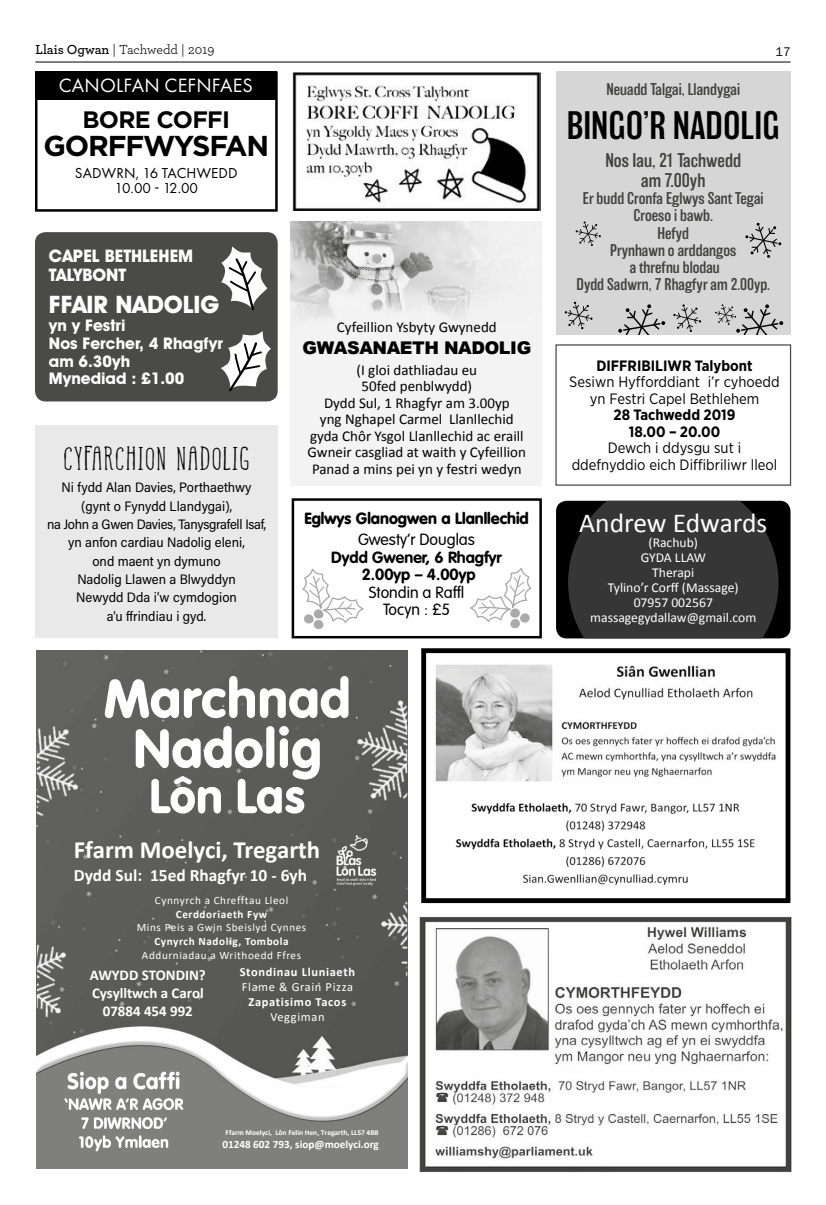
<style>
.page{position:relative;width:826px;height:1205px;background:#fff}
.page>*{position:absolute;margin:0;border:0;box-sizing:border-box;transform-origin:0 0}
.t1{font:300 36.62px "Balboa";color:#000}
.t2{font:33.75px "Bangersand Mashfree";letter-spacing:.055em;color:#000}
.t3{font:700 28.75px "Gotham";letter-spacing:-.04em;color:#000}
.t4{font:27.5px "Calibri";color:#fff}
.t5{font:700 24.88px "Calibri";color:#fff}
.t6{font:700 24.25px "Avant Garde IT Cby BT";color:#fff}
.t7{font:700 23.75px "Gotham";letter-spacing:-.03em;color:#000}
.t8{font:20px "Futura PT";letter-spacing:.01em;color:#fff}
.t9{font:300 18.25px/20.1px "Balboa";color:#424241;text-align:center}
.t10{font:900 17.5px "Arial";letter-spacing:-.02em;color:#000}
.t11{font:700 17.38px "Calibri";color:#fff}
.t12{font:700 17.38px/19.1px "Avant Garde IT Cby BT";color:#fff}
.t13{font:700 16.12px/17.8px "Avant Garde IT Cby BT";color:#fff}
.t14{font:300 16px/17.6px "VAG Rounded";color:#000;text-align:center}
.t15{font:700 16px/17.6px "VAG Rounded";color:#000;text-align:center}
.t16{font:900 16px "VAG Rounded";color:#000}
.t17{font:300 15.62px/17.2px "Balboa";color:#424241;text-align:center}
.t18{font:15px/16.5px "Calibri";color:#000;text-align:center}
.t19{font:15px/16.5px "Gotham Narrow";color:#000;text-align:center}
.t20{font:700 15px/16.5px "Gotham Narrow";color:#000;text-align:center}
.t21{font:15px/15px "Futura PT";letter-spacing:.01em;color:#000;text-align:center}
.t22{font:700 14.88px/18.2px "Calibri";color:#fff;text-align:center}
.t23{font:13.75px/18.4px "Acumin Pro Semi Cond";color:#000;text-align:center}
.t24{font:13.75px "Archer";letter-spacing:-.005em;color:#000}
.t25{font:13.62px/15px "Calibri";color:#fff;text-align:center}
.t26{font:700 12.5px "Calibri";letter-spacing:.05em;color:#fff}
.t27{font:12.5px "Calibri";letter-spacing:.05em;color:#fff}
.t28{font:12.5px "Franklin Gothic IT Cby BT";color:#000}
.t29{font:11.25px "Calibri";letter-spacing:.05em;color:#fff}
.t30{font:700 11.25px "Calibri";letter-spacing:.05em;color:#fff}
.t31{font:700 11.25px "Calibri";color:#fff}
.t32{font:700 7.5px "Calibri";color:#fff}
.s1{font-weight:600}
</style>
<div class="page">
<hr style="left:35px;top:62px;width:755px;height:1px;background:#000">
<div style="left:556px;top:71px;width:234px;height:263px;background:#d6d6d6"></div>
<svg style="left:618px;top:304px;width:47px;height:30px"></svg>
<svg style="left:673px;top:304px;width:28px;height:28px"></svg>
<svg style="left:715px;top:304px;width:68px;height:30px"></svg>
<svg style="left:745px;top:223px;width:36px;height:35px"></svg>
<svg style="left:575px;top:221px;width:26px;height:25px"></svg>
<svg style="left:564px;top:301px;width:28px;height:28px"></svg>
<div style="left:35px;top:72px;width:243px;height:140px;border:2px solid #000"></div>
<div style="left:35px;top:72px;width:241px;height:28px;background:#000"></div>
<div style="left:35px;top:232px;width:243px;height:169px;background:#4a4a49;border-radius:11px"></div>
<svg style="left:221px;top:246px;width:46px;height:65px"></svg>
<svg style="left:221px;top:331px;width:50px;height:61px"></svg>
<div style="left:35px;top:425px;width:243px;height:213px;background:#e9e9e9"></div>
<div style="left:555px;top:344px;width:236px;height:142px;border:1px solid #4a4a49"></div>
<img style="left:293px;top:73px;width:247px;height:137px">
<div style="left:292px;top:498px;width:250px;height:140px;border:2px solid #000"></div>
<img style="left:291px;top:222px;width:251px;height:264px">
<svg style="left:470px;top:567px;width:62px;height:62px"></svg>
<svg style="left:302px;top:568px;width:62px;height:62px"></svg>
<div style="left:556px;top:501px;width:234px;height:137px;background:#000;border-radius:11px"></div>
<svg style="left:568px;top:501px;width:210px;height:137px;background:#323131"></svg>
<img style="left:419px;top:916px;width:373px;height:256px">
<div style="left:421px;top:648px;width:369px;height:255px;border:5px solid #000"></div>
<img style="left:435px;top:664px;width:341px;height:118px">
<img style="left:455px;top:802px;width:300px;height:83px">
<img style="left:37px;top:650px;width:370px;height:518px">
<img style="left:37px;top:698px;width:55px;height:128px">
<img style="left:335px;top:833px;width:44px;height:53px">
<img style="left:341px;top:697px;width:66px;height:132px">
<img style="left:37px;top:921px;width:40px;height:122px">
<img style="left:104px;top:666px;width:289px;height:66px">
<img style="left:133px;top:715px;width:215px;height:66px">
<img style="left:149px;top:766px;width:179px;height:59px">
<img style="left:358px;top:878px;width:49px;height:120px">
<img style="left:68px;top:1068px;width:122px;height:26px">
<img style="left:65px;top:1094px;width:130px;height:19px">
<img style="left:80px;top:1113px;width:97px;height:38px">
<p class="t24" style="left:35px;top:40px;width:181px"><span class="s1">Llais Ogwan</span> | Tachwedd | 2019</p>
<p class="t28" style="left:775px;top:44px;width:16px">17</p>
<p class="t17" style="left:606px;top:81px;width:135px">Neuadd Talgai, Llandygai</p>
<h1 class="t1" style="left:567px;top:106px;width:214px">BINGO’R NADOLIG</h1>
<p class="t9" style="left:605px;top:150px;width:137px">Nos Iau, 21 Tachwedd am 7.00yh</p>
<p class="t17" style="left:576px;top:190px;width:195px">Er budd Cronfa Eglwys Sant Tegai<br>Croeso i bawb.<br>Hefyd<br>Prynhawn o arddangos<br>a threfnu blodau<br>Dydd Sadwrn, 7 Rhagfyr am 2.00yp.</p>
<h3 class="t8" style="left:59px;top:74px;width:196px">CANOLFAN CEFNFAES</h3>
<h3 class="t7" style="left:83px;top:104px;width:149px">BORE COFFI</h3>
<h3 class="t3" style="left:43px;top:126px;width:227px">GORFFWYSFAN</h3>
<p class="t21" style="left:75px;top:165px;width:164px">SADWRN, 16 TACHWEDD<br>10.00 - 12.00</p>
<p class="t12" style="left:49px;top:246px;width:146px">CAPEL BETHLEHEM<br>TALYBONT</p>
<h3 class="t6" style="left:49px;top:290px;width:172px">FFAIR NADOLIG</h3>
<p class="t13" style="left:49px;top:316px;width:175px">yn y Festri<br>Nos Fercher, 4 Rhagfyr am 6.30yh<br>Mynediad : £1.00</p>
<h2 class="t2" style="left:64px;top:443px;width:187px">CYFARCHION NADOLIG</h2>
<p class="t23" style="left:47px;top:478px;width:220px">Ni fydd Alan Davies, Porthaethwy (gynt o Fynydd Llandygai),<br>na John a Gwen Davies, Tanysgrafell Isaf, yn anfon cardiau Nadolig eleni,<br>ond maent yn dymuno<br>Nadolig Llawen a Blwyddyn<br>Newydd Dda i’w cymdogion<br>a’u ffrindiau i gyd.</p>
<p class="t18" style="left:337px;top:318px;width:161px">Cyfeillion Ysbyty Gwynedd</p>
<p class="t10" style="left:302px;top:335px;width:230px">GWASANAETH NADOLIG</p>
<p class="t18" style="left:308px;top:361px;width:220px">(I gloi dathliadau eu<br>50fed penblwydd)<br>Dydd Sul, 1 Rhagfyr am 3.00yp<br>yng Nghapel Carmel Llanllechid gyda Chôr Ysgol Llanllechid ac eraill<br>Gwneir casgliad at waith y Cyfeillion<br>Panad a mins pei yn y festri wedyn</p>
<p class="t16" style="left:304px;top:509px;width:226px">Eglwys Glanogwen a Llanllechid</p>
<p class="t14" style="left:358px;top:531px;width:118px">Gwesty’r Douglas</p>
<p class="t15" style="left:331px;top:548px;width:172px">Dydd Gwener, 6 Rhagfyr<br>2.00yp – 4.00yp</p>
<p class="t14" style="left:369px;top:584px;width:97px">Stondin a Raffl<br>Tocyn : £5</p>
<p class="t20" style="left:596px;top:357px;width:158px">DIFFRIBILIWR Talybont</p>
<p class="t19" style="left:569px;top:373px;width:212px">Sesiwn Hyfforddiant i’r cyhoedd yn Festri Capel Bethlehem</p>
<p class="t20" style="left:613px;top:406px;width:123px">28 Tachwedd 2019<br>18.00 – 20.00</p>
<p class="t19" style="left:571px;top:439px;width:207px">Dewch i ddysgu sut i ddefnyddio eich Diffibriliwr lleol</p>
<h3 class="t4" style="left:579px;top:506px;width:189px">Andrew Edwards</h3>
<p class="t25" style="left:590px;top:534px;width:167px">(Rachub)<br>GYDA LLAW<br>Therapi<br>Tylino’r Corff (Massage)<br>07957 002567 massagegydallaw@gmail.com</p>
<h3 class="t5" style="left:74px;top:832px;width:248px">Ffarm Moelyci, Tregarth</h3>
<p class="t11" style="left:74px;top:863px;width:235px">Dydd Sul: 15ed Rhagfyr 10 - 6yh</p>
<p class="t29" style="left:155px;top:892px;width:135px">Cynnyrch a Chrefftau Lleol</p>
<p class="t30" style="left:176px;top:906px;width:93px">Cerddoriaeth Fyw</p>
<p class="t29" style="left:137px;top:920px;width:171px">Mins Peis a Gwin Sbeislyd Cynnes</p>
<p class="t30" style="left:154px;top:933px;width:136px">Cynyrch Nadolig, Tombola</p>
<p class="t29" style="left:142px;top:947px;width:161px">Addurniadau a Writhoedd Ffres</p>
<p class="t22" style="left:90px;top:965px;width:117px">AWYDD STONDIN?<br>Cysylltwch a Carol<br>07884 454 992</p>
<p class="t26" style="left:240px;top:962px;width:117px">Stondinau Lluniaeth</p>
<p class="t27" style="left:242px;top:978px;width:113px">Flame &amp; Grain Pizza</p>
<p class="t26" style="left:248px;top:993px;width:99px">Zapatisimo Tacos</p>
<p class="t27" style="left:270px;top:1008px;width:56px">Veggiman</p>
<p class="t32" style="left:226px;top:1127px;width:155px">Ffarm Moelyci, Lôn Felin Hen, Tregarth, LL57 4BB</p>
<p class="t31" style="left:222px;top:1136px;width:158px">01248 602 793, siop@moelyci.org</p>
</div>
